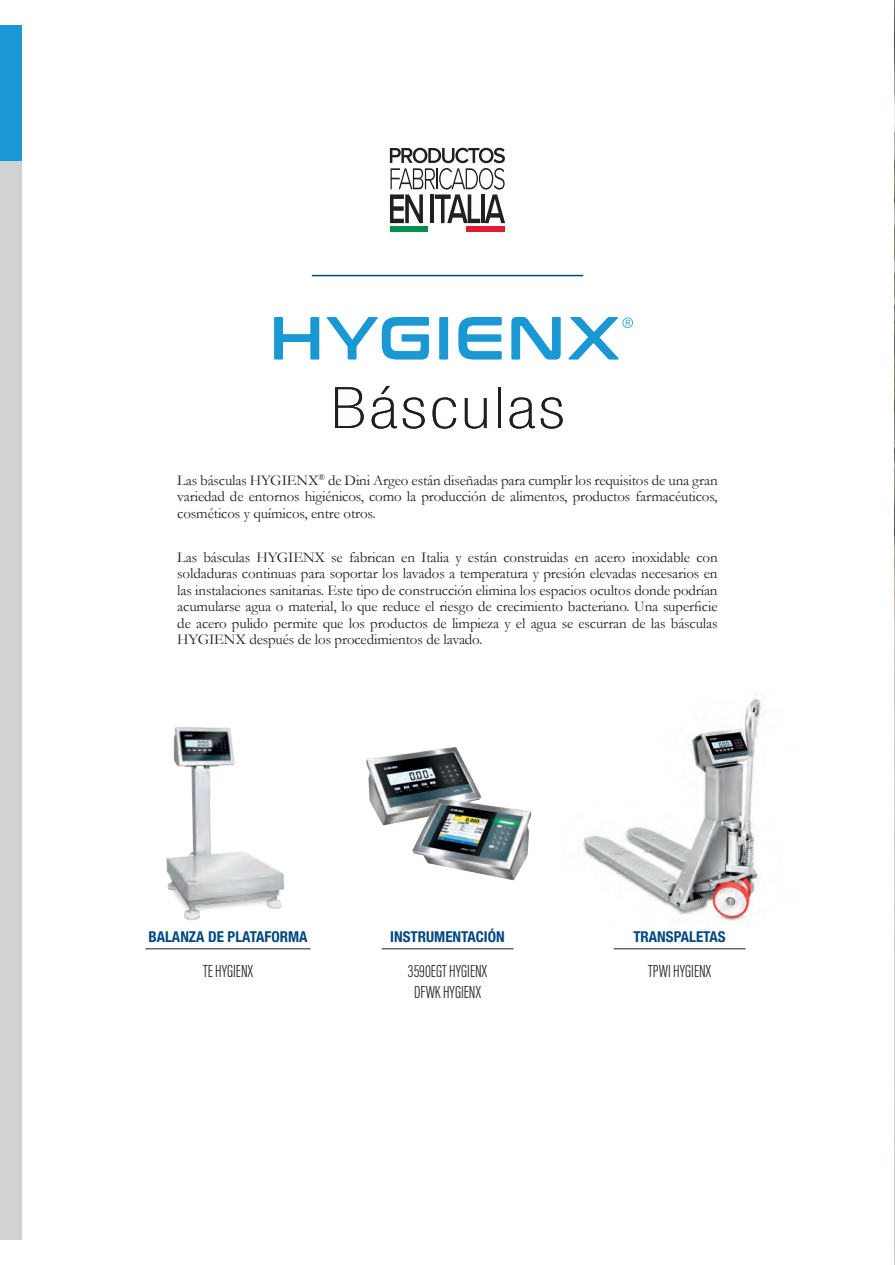
<style>
.page{position:relative;width:895px;height:1265px;background:#fff}
.page>*{position:absolute;margin:0;border:0;box-sizing:border-box;transform-origin:0 0}
.t1{font:100 condensed 57px "Helvetica Neue LT Std";letter-spacing:.05em;color:#231f20;scale:1.25 1}
.t2{font:300 18px/21.6px "Acumin Pro Extra Cond";color:#231f20;text-align:center}
.t3{font:15px/16.5px "Garamond";letter-spacing:-.01em;color:#231f20;text-align:justify}
.t4{font:700 condensed 15px "Helvetica Neue LT Std";color:#004881}
</style>
<div class="page">
<img style="left:894px;top:0;width:1px;height:1264px">
<hr style="left:312px;top:275px;width:270px;height:1px;background:#004881">
<img style="left:366px;top:747px;width:110px;height:79px">
<img style="left:409px;top:785px;width:123px;height:96px">
<img style="left:583px;top:694px;width:182px;height:227px">
<img style="left:166px;top:726px;width:118px;height:195px">
<svg style="left:274px;top:317px;width:45px;height:42px"></svg>
<svg style="left:326px;top:317px;width:103px;height:42px"></svg>
<div style="left:439px;top:317px;width:9px;height:42px;background:#1a98d4"></div>
<svg style="left:458px;top:317px;width:43px;height:42px"></svg>
<svg style="left:511px;top:317px;width:49px;height:42px"></svg>
<svg style="left:568px;top:317px;width:64px;height:42px"></svg>
<hr style="left:145px;top:948px;width:165px;height:1px;background:#231f20">
<hr style="left:381px;top:948px;width:132px;height:1px;background:#231f20">
<hr style="left:613px;top:948px;width:132px;height:1px;background:#231f20">
<div style="left:390px;top:226px;width:38px;height:5px;background:#008f4d"></div>
<div style="left:466px;top:226px;width:38px;height:5px;background:#e51836"></div>
<svg style="left:390px;top:148px;width:115px;height:75px"></svg>
<div style="left:0;top:160px;width:21px;height:1079px;background:#d1d2d4"></div>
<div style="left:0;top:25px;width:21px;height:136px;background:#1a98d6"></div>
<h1 class="t1" style="left:330px;top:376px;width:188px">Básculas</h1>
<p class="t3" style="left:177px;top:471px;width:542px">Las básculas HYGIENX<sup>®</sup> de Dini Argeo están diseñadas para cumplir los requisitos de una gran variedad de entornos higiénicos, como la producción de alimentos, productos farmacéuticos, cosméticos y químicos, entre otros.</p>
<p class="t3" style="left:177px;top:548px;width:541px">Las básculas HYGIENX se fabrican en Italia y están construidas en acero inoxidable con soldaduras continuas para soportar los lavados a temperatura y presión elevadas necesarios en las instalaciones sanitarias. Este tipo de construcción elimina los espacios ocultos donde podrían acumularse agua o material, lo que reduce el riesgo de crecimiento bacteriano. Una superficie de acero pulido permite que los productos de limpieza y el agua se escurran de las básculas HYGIENX después de los procedimientos de lavado.</p>
<p class="t3" style="left:317px;top:471px;width:258px"><sup>TM</sup> de Dini Argeo están diseñadas para cumplir</p>
<p class="t4" style="left:148px;top:927px;width:161px">BALANZA DE PLATAFORMA</p>
<p class="t2" style="left:203px;top:959px;width:51px">TE HYGIENX</p>
<p class="t4" style="left:390px;top:927px;width:116px">INSTRUMENTACIÓN</p>
<p class="t2" style="left:408px;top:959px;width:80px">3590EGT HYGIENX<br>DFWK HYGIENX</p>
<p class="t4" style="left:633px;top:927px;width:94px">TRANSPALETAS</p>
<p class="t2" style="left:648px;top:959px;width:64px">TPWI HYGIENX</p>
</div>
